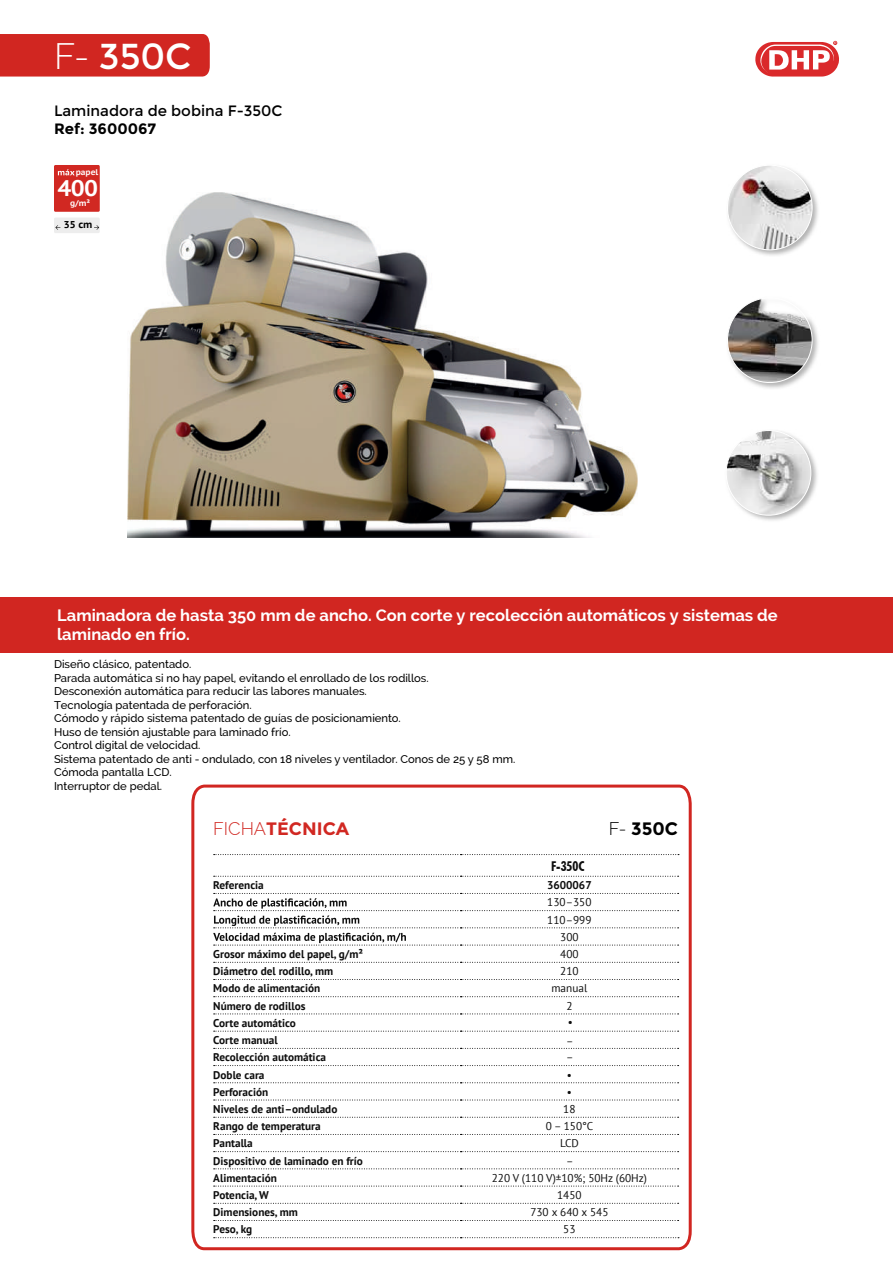
<style>
.page{position:relative;width:893px;height:1263px;background:#fff}
.page>*{position:absolute;margin:0;border:0;box-sizing:border-box;transform-origin:0 0}
.t1{font:36px "Montserrat";color:#fff}
.t2{font:700 22.5px "PT Sans Caption";color:#fff}
.t3{font:700 18px "Montserrat";color:#d12822}
.t4{font:700 18px "Montserrat";color:#000}
.t5{font:700 16.5px/19.8px "Raleway";color:#fff}
.t6{font:15px "Montserrat";color:#000}
.t7{font:700 15px "Montserrat";color:#000}
.t8{font:700 condensed 13.5px "Futura BT";color:#0d0d0d}
.t9{font:500 11.25px/13.5px "Raleway";color:#000}
.t10{font:700 11.25px/17.2px "PT Sans";color:#0d0d0d}
.t11{font:11.25px/17.2px "PT Sans";color:#0d0d0d;text-align:center}
.t12{font:700 9.9px "PT Sans Caption";color:#000}
.t13{font:700 8.25px "PT Sans Caption";color:#fff}
.s1{font-family:"Raleway";font-weight:300}
</style>
<div class="page">
<svg style="left:191px;top:784px;width:501px;height:467px"></svg>
<div style="left:0;top:34px;width:210px;height:43px;background:#d12621"></div>
<div style="left:0;top:597px;width:893px;height:56px;background:#d12621"></div>
<svg style="left:755px;top:41px;width:84px;height:36px"></svg>
<div style="left:54px;top:165px;width:46px;height:47px;background:#d12822;border-radius:2px"></div>
<div style="left:54px;top:218px;width:46px;height:15px;background:#ededed;border-radius:2px"></div>
<svg style="left:58px;top:169px;width:17px;height:6px"></svg>
<svg style="left:94px;top:225px;width:5px;height:5px"></svg>
<svg style="left:730px;top:168px;width:88px;height:88px"></svg>
<img style="left:727px;top:165px;width:85px;height:85px;border-radius:42px">
<svg style="left:730px;top:299px;width:88px;height:90px"></svg>
<img style="left:727px;top:298px;width:85px;height:84px;border-radius:42px">
<svg style="left:726px;top:431px;width:91px;height:90px"></svg>
<img style="left:726px;top:430px;width:85px;height:85px;border-radius:42px">
<svg style="left:213px;top:854px;width:466px;height:384px"></svg>
<img style="left:127px;top:193px;width:511px;height:345px">
<h1 class="t1" style="left:54px;top:35px;width:139px"><span class="s1">F-</span> 350C</h1>
<h3 class="t6" style="left:54px;top:102px;width:230px">Laminadora de bobina F-350C</h3>
<h3 class="t7" style="left:54px;top:119px;width:104px">Ref: 3600067</h3>
<p class="t13" style="left:76px;top:167px;width:24px">papel</p>
<h2 class="t2" style="left:58px;top:173px;width:41px">400</h2>
<p class="t13" style="left:70px;top:198px;width:22px">g/m²</p>
<p class="t12" style="left:64px;top:218px;width:30px">35 cm</p>
<h3 class="t5" style="left:57px;top:605px;width:722px">Laminadora de hasta 350 mm de ancho. Con corte y recolección automáticos y sistemas de laminado en frío.</h3>
<p class="t9" style="left:54px;top:658px;width:463px">Diseño clásico, patentado.<br>Parada automática si no hay papel, evitando el enrollado de los rodillos.<br>Desconexión automática para reducir las labores manuales.<br>Tecnología patentada de perforación.<br>Cómodo y rápido sistema patentado de guías de posicionamiento.<br>Huso de tensión ajustable para laminado frío.<br>Control digital de velocidad.<br>Sistema patentado de anti - ondulado, con 18 niveles y ventilador. Conos de 25 y 58 mm.<br>Cómoda pantalla LCD.<br>Interruptor de pedal.</p>
<h3 class="t3" style="left:213px;top:818px;width:137px"><span class="s1">FICHA</span>TÉCNICA</h3>
<h3 class="t4" style="left:609px;top:818px;width:71px"><span class="s1">F-</span> 350C</h3>
<p class="t8" style="left:551px;top:857px;width:35px">F-350C</p>
<p class="t10" style="left:213px;top:876px;width:52px">Referencia</p>
<p class="t10" style="left:547px;top:876px;width:46px">3600067</p>
<p class="t11" style="left:547px;top:893px;width:46px">130–350<br>110–999<br>300</p>
<p class="t10" style="left:213px;top:945px;width:151px">Grosor máximo del papel, g/m²</p>
<p class="t11" style="left:560px;top:945px;width:20px">400</p>
<p class="t10" style="left:213px;top:962px;width:122px">Diámetro del rodillo, mm</p>
<p class="t11" style="left:560px;top:962px;width:20px">210</p>
<p class="t10" style="left:213px;top:980px;width:109px">Modo de alimentación</p>
<p class="t11" style="left:551px;top:979px;width:37px">manual</p>
<p class="t10" style="left:213px;top:997px;width:94px">Número de rodillos</p>
<p class="t11" style="left:566px;top:997px;width:8px">2</p>
<p class="t10" style="left:213px;top:1014px;width:84px">Corte automático<br>Corte manual</p>
<p class="t11" style="left:566px;top:1032px;width:9px">–</p>
<p class="t11" style="left:568px;top:1013px;width:7px">•</p>
<p class="t10" style="left:213px;top:1048px;width:114px">Recolección automática</p>
<p class="t11" style="left:566px;top:1048px;width:9px">–</p>
<p class="t10" style="left:213px;top:1066px;width:53px">Doble cara</p>
<p class="t11" style="left:567px;top:1066px;width:7px">•</p>
<p class="t10" style="left:213px;top:1083px;width:56px">Perforación</p>
<p class="t11" style="left:567px;top:1083px;width:7px">•</p>
<p class="t10" style="left:213px;top:1100px;width:126px">Niveles de anti–ondulado</p>
<p class="t11" style="left:563px;top:1100px;width:14px">18</p>
<p class="t10" style="left:213px;top:1117px;width:109px">Rango de temperatura</p>
<p class="t11" style="left:546px;top:1117px;width:49px">0 – 150°C</p>
<p class="t10" style="left:213px;top:1134px;width:41px">Pantalla</p>
<p class="t11" style="left:560px;top:1134px;width:20px">LCD</p>
<p class="t10" style="left:213px;top:1152px;width:151px">Dispositivo de laminado en frío</p>
<p class="t11" style="left:566px;top:1152px;width:9px">–</p>
<p class="t10" style="left:213px;top:1169px;width:65px">Alimentación</p>
<p class="t11" style="left:492px;top:1169px;width:157px">220 V (110 V)±10%; 50Hz (60Hz)</p>
<p class="t10" style="left:213px;top:1186px;width:57px">Potencia, W</p>
<p class="t11" style="left:557px;top:1186px;width:26px">1450</p>
<p class="t10" style="left:213px;top:1203px;width:86px">Dimensiones, mm</p>
<p class="t11" style="left:530px;top:1203px;width:80px">730 x 640 x 545</p>
<p class="t10" style="left:213px;top:1221px;width:40px">Peso, kg</p>
<p class="t11" style="left:563px;top:1220px;width:14px">53</p>
</div>
